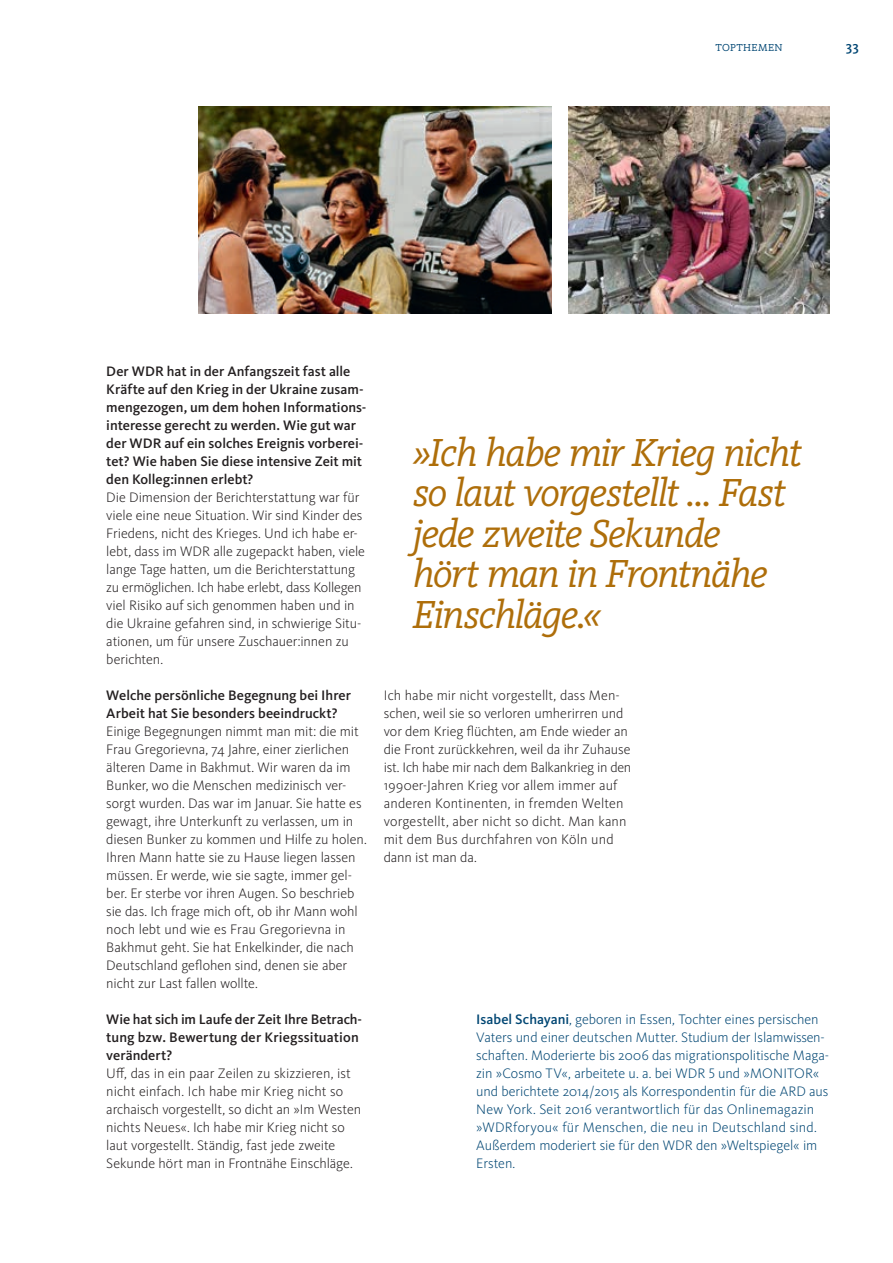
<style>
.page{position:relative;width:893px;height:1263px;background:#fff}
.page>*{position:absolute;margin:0;border:0;box-sizing:border-box;transform-origin:0 0}
.t1{font:italic 40.5px/40.5px "WDR Slab";letter-spacing:-.04em;color:#ae6e0a}
.t2{font:300 14.25px/18px "WDR Sans";letter-spacing:-.005em;color:#231f20}
.t3{font:300 14.25px/18px "WDR Sans";color:#004673}
.t4{font:500 14.25px/18px "WDR Sans";color:#231f20}
.t5{font:500 14.25px "WDR Slab";color:#004673}
.t6{font:10.5px "WDR Slab";letter-spacing:.035em;color:#004673}
.s1{font-weight:500}
</style>
<div class="page">
<img style="left:199px;top:106px;width:353px;height:207px">
<img style="left:569px;top:106px;width:260px;height:207px">
<p class="t6" style="left:715px;top:41px;width:69px">TOPTHEMEN</p>
<p class="t5" style="left:846px;top:38px;width:15px">33</p>
<p class="t4" style="left:106px;top:362px;width:262px">Der WDR hat in der Anfangszeit fast alle Kräfte auf den Krieg in der Ukraine zusam&shy;mengezogen, um dem hohen Informations&shy;interesse gerecht zu werden. Wie gut war der WDR auf ein solches Ereignis vorberei&shy;tet? Wie haben Sie diese intensive Zeit mit den Kolleg:innen erlebt?</p>
<p class="t2" style="left:106px;top:488px;width:260px">Die Dimension der Berichterstattung war für viele eine neue Situation. Wir sind Kinder des Friedens, nicht des Krieges. Und ich habe er&shy;lebt, dass im WDR alle zugepackt haben, viele lange Tage hatten, um die Berichterstattung zu ermöglichen. Ich habe erlebt, dass Kollegen viel Risiko auf sich genommen haben und in die Ukraine gefahren sind, in schwierige Situ&shy;ationen, um für unsere Zuschauer:innen zu berichten.</p>
<p class="t4" style="left:106px;top:686px;width:246px">Welche persönliche Begegnung bei Ihrer<br>Arbeit hat Sie besonders beeindruckt?</p>
<p class="t2" style="left:106px;top:722px;width:262px">Einige Begegnungen nimmt man mit: die mit Frau Gregorievna, 74 Jahre, einer zierlichen älteren Dame in Bakhmut. Wir waren da im Bunker, wo die Menschen medizinisch ver&shy;sorgt wurden. Das war im Januar. Sie hatte es gewagt, ihre Unterkunft zu verlassen, um in diesen Bunker zu kommen und Hilfe zu holen.<br>Ihren Mann hatte sie zu Hause liegen lassen müssen. Er werde, wie sie sagte, immer gel&shy;ber. Er sterbe vor ihren Augen. So beschrieb sie das. Ich frage mich oft, ob ihr Mann wohl noch lebt und wie es Frau Gregorievna in Bakhmut geht. Sie hat Enkelkinder, die nach Deutschland geflohen sind, denen sie aber nicht zur Last fallen wollte.</p>
<p class="t4" style="left:106px;top:1010px;width:257px">Wie hat sich im Laufe der Zeit Ihre Betrach&shy;tung bzw. Bewertung der Kriegssituation verändert?</p>
<p class="t2" style="left:106px;top:1064px;width:256px">Uff, das in ein paar Zeilen zu skizzieren, ist nicht einfach. Ich habe mir Krieg nicht so archaisch vorgestellt, so dicht an »Im Westen nichts Neues«. Ich habe mir Krieg nicht so laut vorgestellt. Ständig, fast jede zweite Sekunde hört man in Frontnähe Einschläge.</p>
<h1 class="t1" style="left:413px;top:432px;width:391px">»Ich habe mir Krieg nicht so laut vorgestellt … Fast jede zweite Sekunde<br>hört man in Frontnähe<br>Einschläge.«</h1>
<p class="t2" style="left:384px;top:686px;width:249px">Ich habe mir nicht vorgestellt, dass Men&shy;schen, weil sie so verloren umherirren und vor dem Krieg flüchten, am Ende wieder an die Front zurückkehren, weil da ihr Zuhause ist. Ich habe mir nach dem Balkankrieg in den 1990er-Jahren Krieg vor allem immer auf anderen Kontinenten, in fremden Welten vorgestellt, aber nicht so dicht. Man kann mit dem Bus durchfahren von Köln und dann ist man da.</p>
<p class="t3" style="left:476px;top:1010px;width:354px"><span class="s1">Isabel Schayani</span>, geboren in Essen, Tochter eines persischen Vaters und einer deutschen Mutter. Studium der Islamwissen&shy;schaften. Moderierte bis 2006 das migrationspolitische Maga&shy;zin »Cosmo TV«, arbeitete u. a. bei WDR 5 und »MONITOR« und berichtete 2014/2015 als Korrespondentin für die ARD aus New York. Seit 2016 verantwortlich für das Onlinemagazin »WDRforyou« für Menschen, die neu in Deutschland sind.<br>Außerdem moderiert sie für den WDR den »Weltspiegel« im Ersten.</p>
</div>
